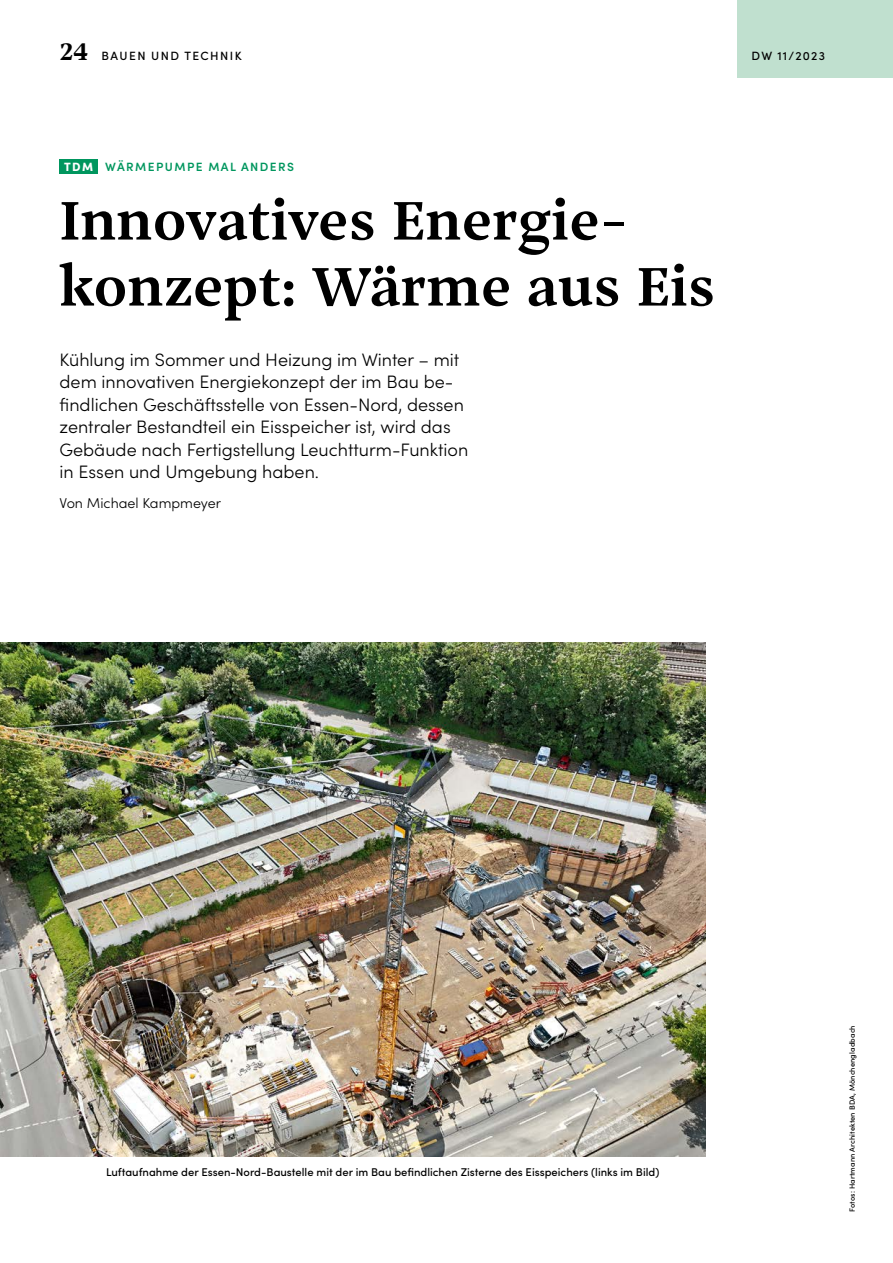
<style>
.page{position:relative;width:893px;height:1263px;background:#fff}
.page>*{position:absolute;margin:0;border:0;box-sizing:border-box;transform-origin:0 0}
.t1{font:700 60px/66px "Prospectus S";color:#000}
.t2{font:700 27px "Prospectus S";color:#000}
.t3{font:300 18px/22.5px "Sofia Pro";color:#000}
.t4{font:300 14.25px "Sofia Pro";color:#000}
.t5{font:500 12px "Sofia Pro";letter-spacing:.12em;color:#000}
.t6{font:600 12px "Sofia Pro";letter-spacing:.12em;color:#00965e}
.t7{font:500 11.25px "Sofia Pro";color:#000}
.t8{font:500 7.5px "Sofia Pro";letter-spacing:.01em;color:#000}
.s1{font-weight:900;color:#fff}
</style>
<div class="page">
<img style="left:0;top:642px;width:706px;height:515px">
<div style="left:60px;top:159px;width:38px;height:15px;background:#00965e"></div>
<div style="left:737px;top:0;width:156px;height:78px;background:#c0e0cf"></div>
<h2 class="t2" style="left:60px;top:30px;width:30px">24</h2>
<p class="t5" style="left:102px;top:46px;width:142px">BAUEN UND TECHNIK</p>
<p class="t5" style="left:751px;top:46px;width:75px">DW 11/2023</p>
<p class="t6" style="left:64px;top:158px;width:231px"><span class="s1">TDM</span> WÄRMEPUMPE MAL ANDERS</p>
<h1 class="t1" style="left:60px;top:185px;width:658px">Innovatives Energie&shy;konzept: Wärme aus Eis</h1>
<p class="t3" style="left:60px;top:347px;width:410px">Kühlung im Sommer und Heizung im Winter – mit dem innovativen Energiekonzept der im Bau be&shy;findlichen Geschäftsstelle von Essen-Nord, dessen zentraler Bestandteil ein Eisspeicher ist, wird das Gebäude nach Fertigstellung Leuchtturm-Funktion in Essen und Umgebung haben.</p>
<p class="t4" style="left:60px;top:492px;width:163px">Von Michael Kampmeyer</p>
<p class="t7" style="left:106px;top:1163px;width:555px">Luftaufnahme der Essen-Nord-Baustelle mit der im Bau befindlichen Zisterne des Eisspeichers (links im Bild)</p>
<p class="t8" style="left:847px;top:1212px;width:188px;rotate:-90deg">Fotos: Hartmann Architekten BDA, Mönchengladbach</p>
</div>
